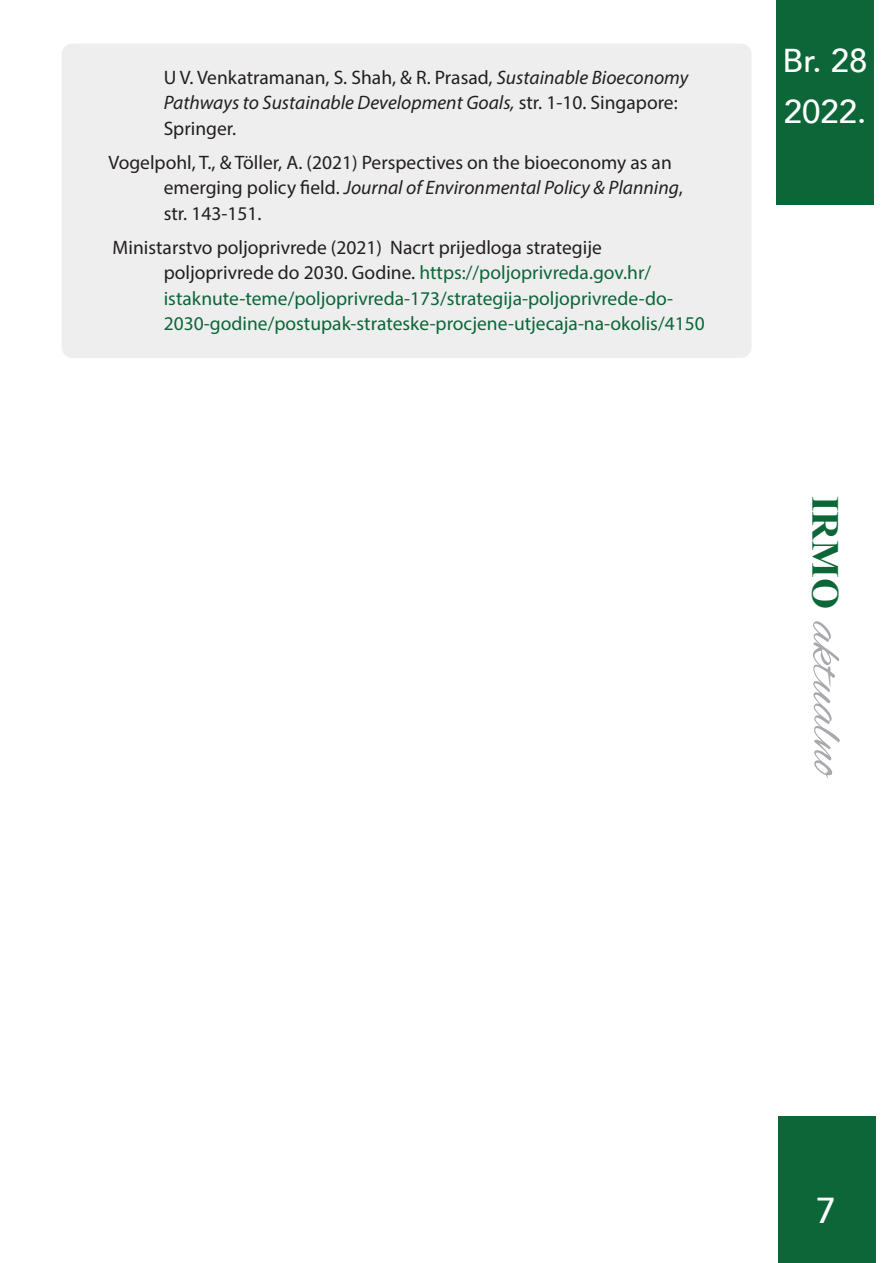
<style>
.page{position:relative;width:893px;height:1263px;background:#fff}
.page>*{position:absolute;margin:0;border:0;box-sizing:border-box;transform-origin:0 0}
.t1{font:51.3px "Alex Brush";color:#a8a9ad;scale:1.05 1}
.t2{font:500 36px "Avenir";color:#fff}
.t3{font:500 33px/51px "Avenir";color:#fff}
.literatura{font:19.5px/25.5px "Myriad Pro";color:#231f20}
.literatura-2{font:19.5px/25.5px "Myriad Pro";color:#0c6638}
.s1{font-style:italic}
.s2{color:#231f20}
.s3{font-family:"Times New Roman";font-weight:700;font-size:38.1px;color:#0c6638}
</style>
<div class="page">
<div style="left:778px;top:1116px;width:98px;height:147px;background:#0c6638"></div>
<div style="left:776px;top:0;width:98px;height:204px;background:#0c6638"></div>
<div style="left:62px;top:44px;width:690px;height:314px;background:#eeeeef"></div>
<p class="literatura" style="left:164px;top:64px;width:526px">U V. Venkatramanan, S. Shah, &amp; R. Prasad, <span class="s1">Sustainable Bioeconomy<br>Pathways to Sustainable Development Goals,</span> str. 1-10. Singapore:<br>Springer.</p>
<p class="literatura" style="left:164px;top:149px;width:521px;text-indent:-55px">Vogelpohl, T., &amp; Töller, A. (2021) Perspectives on the bioeconomy as an emerging policy field. <span class="s1">Journal of Environmental Policy &amp; Planning</span>, str. 143-151.</p>
<p class="literatura-2" style="left:164px;top:234px;width:542px;text-indent:-51px"><span class="s2">Ministarstvo poljoprivrede (2021) Nacrt prijedloga strategije poljoprivrede do 2030. Godine.</span> https://poljoprivreda.gov.hr/ istaknute-teme/poljoprivreda-173/strategija-poljoprivrede-do-2030-godine/postupak-strateske-procjene-utjecaja-na-okolis/4150</p>
<h3 class="t3" style="left:783px;top:33px;width:87px">Br. 28<br>2022.</h3>
<h1 class="t1" style="left:856px;top:496px;width:272px;rotate:90deg"><span class="s3">IRMO</span> aktualno</h1>
<h2 class="t2" style="left:816px;top:1179px;width:22px">7</h2>
</div>
